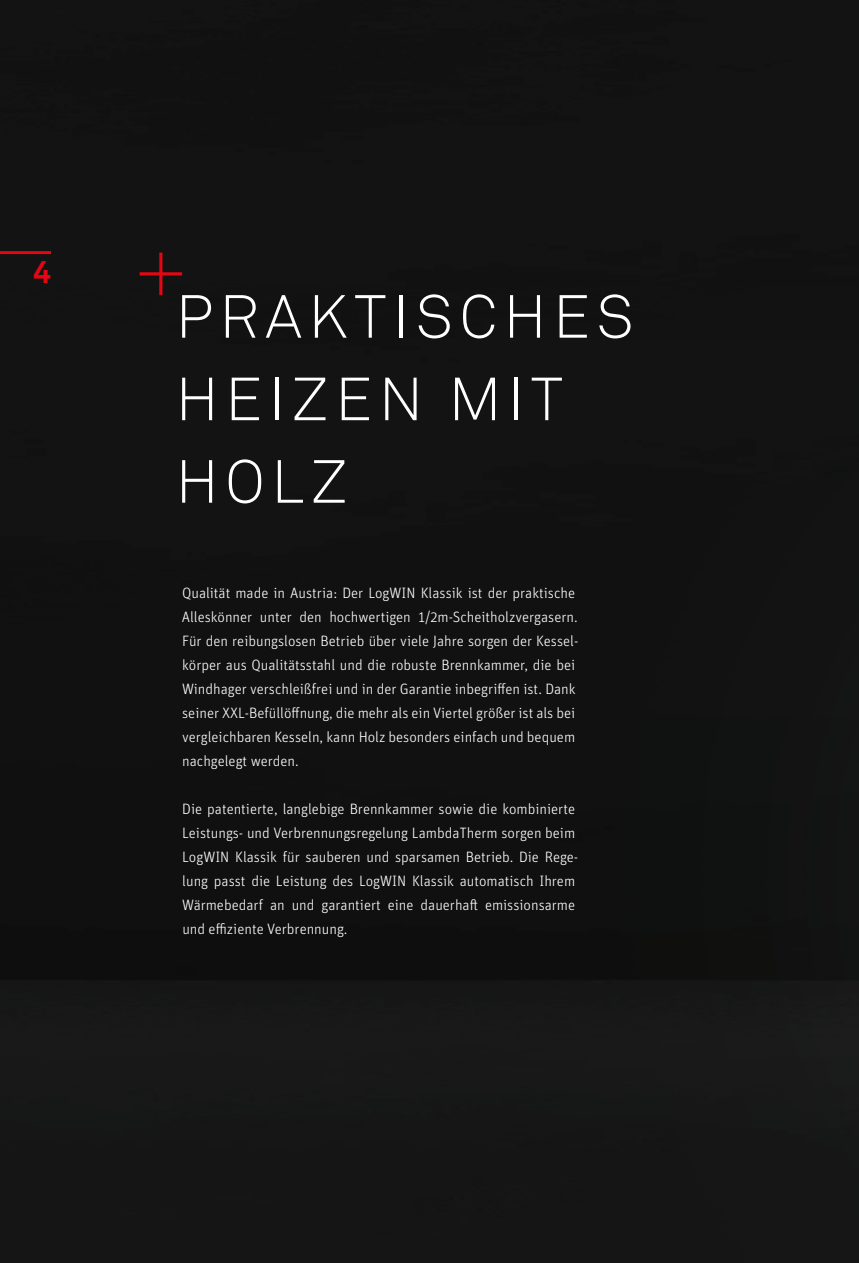
<style>
.page{position:relative;width:859px;height:1263px;background:#121312}
.page>*{position:absolute;margin:0;border:0;box-sizing:border-box;transform-origin:0 0}
.t1{font:300 60px/82.5px "Akkurat Pro";letter-spacing:.11em;color:#fff}
.t2{font:700 31.5px "Akkurat Pro";color:#e30613}
.t3{font:300 15px/24px "Unit OT";color:#fff}
</style>
<div class="page">
<svg style="left:140px;top:253px;width:42px;height:42px"></svg>
<hr style="left:0;top:251px;width:51px;height:3px;background:#e30613">
<h2 class="t2" style="left:33px;top:253px;width:19px">4</h2>
<h1 class="t1" style="left:176px;top:275px;width:459px">PRAKTISCHES<br>HEIZEN MIT<br>HOLZ</h1>
<p class="t3" style="left:182px;top:581px;width:398px">Qualität made in Austria: Der LogWIN Klassik ist der praktische Alleskönner unter den hochwertigen 1/2m-Scheitholzvergasern.<br>Für den reibungslosen Betrieb über viele Jahre sorgen der Kessel&shy;körper aus Qualitätsstahl und die robuste Brennkammer, die bei Windhager verschleißfrei und in der Garantie inbegriffen ist. Dank seiner XXL-Befüllöffnung, die mehr als ein Viertel größer ist als bei vergleichbaren Kesseln, kann Holz besonders einfach und bequem nachgelegt werden.</p>
<p class="t3" style="left:182px;top:797px;width:398px">Die patentierte, langlebige Brennkammer sowie die kombinierte Leistungs- und Verbrennungsregelung LambdaTherm sorgen beim LogWIN Klassik für sauberen und sparsamen Betrieb. Die Rege&shy;lung passt die Leistung des LogWIN Klassik automatisch Ihrem Wärmebedarf an und garantiert eine dauerhaft emissionsarme und effiziente Verbrennung.</p>
</div>
